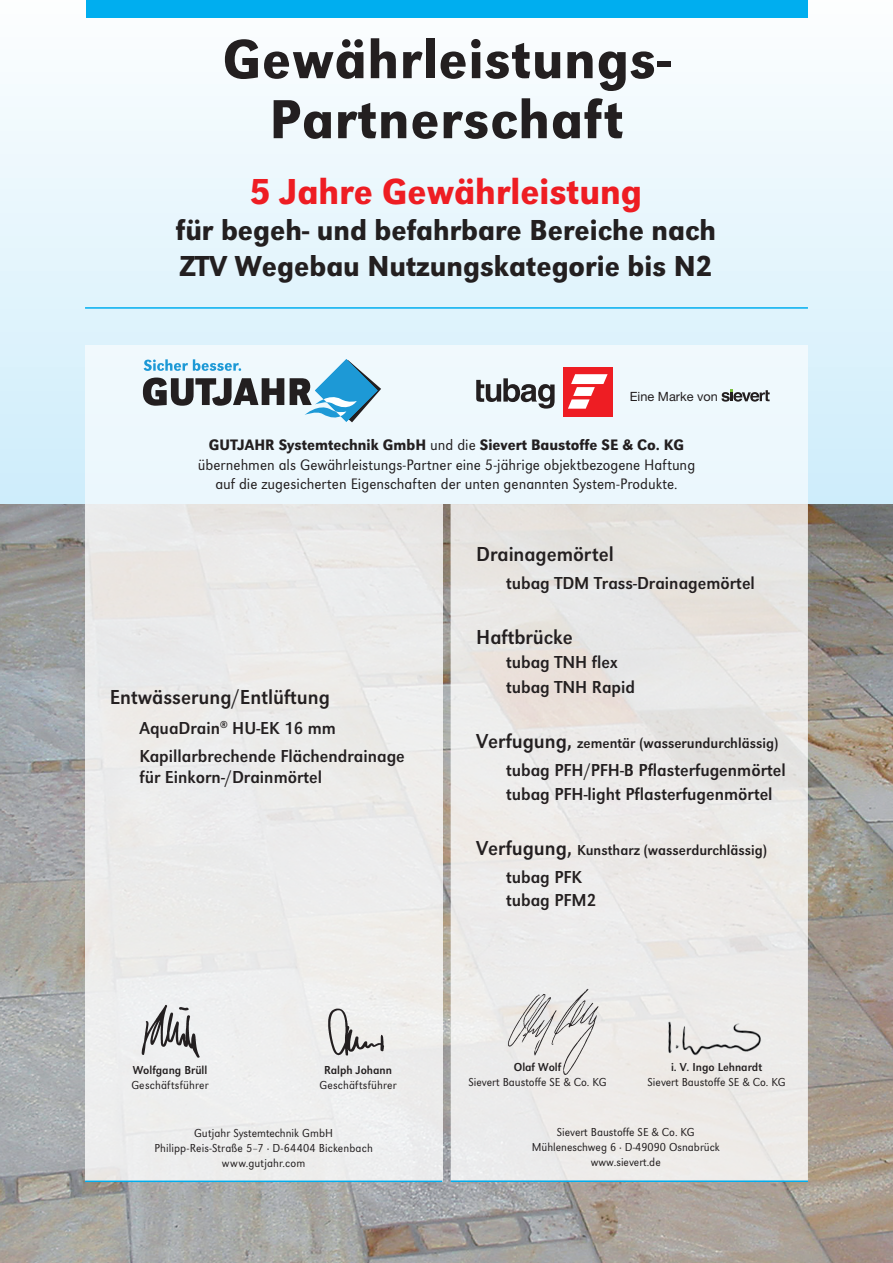
<style>
.page{position:relative;width:893px;height:1263px;background:#fff}
.page>*{position:absolute;margin:0;border:0;box-sizing:border-box;transform-origin:0 0}
.t1{font:500 57px/60px "URW Grotesk Nar";letter-spacing:.015em;color:#231f20;text-align:center}
.t2{font:500 37.5px "URW Grotesk Nar";color:#ee1d23}
.t3{font:500 30px/36px "URW Grotesk Nar";color:#231f20}
.t4{font:21px "URW Grotesk Nar";color:#231f20}
.t5{font:18px/23.7px "URW Grotesk Nar";color:#231f20}
.t6{font:300 15.75px/19.5px "URW Grotesk Nar";color:#231f20;text-align:center}
.t7{font:15px "URW Grotesk Nar";color:#231f20}
.t8{font:12.75px "Helvetica Neue LT Pro";color:#231f20}
.t9{font:300 12px/15px "URW Grotesk Nar";color:#231f20;text-align:center}
.t10{font:12px "URW Grotesk Nar";color:#231f20}
.t11{font:300 12px "URW Grotesk Nar";letter-spacing:.02em;color:#231f20}
.s1{font-weight:500}
.s2{font-size:21px}
</style>
<div class="page">
<svg style="left:0;top:17px;width:893px;height:487px"></svg>
<img style="left:0;top:504px;width:893px;height:759px">
<div style="left:451px;top:504px;width:357px;height:677px;background:linear-gradient(to right,#ebe9e8,#e9e7e4)"></div>
<hr style="left:451px;top:1180px;width:357px;height:2px;background:#00aeef">
<div style="left:85px;top:504px;width:357px;height:677px;background:#ececeb"></div>
<hr style="left:85px;top:1180px;width:357px;height:2px;background:#00aeef">
<div style="left:85px;top:346px;width:723px;height:158px;background:#edf8fd"></div>
<svg style="left:143px;top:378px;width:141px;height:28px"></svg>
<svg style="left:290px;top:359px;width:91px;height:63px"></svg>
<svg style="left:144px;top:359px;width:97px;height:12px"></svg>
<div style="left:86px;top:0;width:722px;height:17px;background:#00aeef"></div>
<hr style="left:85px;top:307px;width:723px;height:2px;background:#00aeef">
<img style="left:141px;top:1005px;width:59px;height:53px">
<img style="left:320px;top:1006px;width:95px;height:50px">
<svg style="left:476px;top:378px;width:79px;height:31px"></svg>
<div style="left:563px;top:367px;width:50px;height:49px;background:#ee1d23"></div>
<svg style="left:568px;top:374px;width:40px;height:35px"></svg>
<svg style="left:721px;top:389px;width:49px;height:13px"></svg>
<div style="left:654px;top:996px;width:121px;height:79px;background:#edebe9"></div>
<img style="left:493px;top:978px;width:117px;height:106px">
<h1 class="t1" style="left:223px;top:30px;width:449px">Gewährleistungs-<br>Partnerschaft</h1>
<h2 class="t2" style="left:250px;top:170px;width:394px">5 Jahre Gewährleistung</h2>
<h3 class="t3" style="left:176px;top:213px;width:542px">für begeh- und befahrbare Bereiche nach<br>ZTV Wegebau Nutzungskategorie bis N2</h3>
<p class="t8" style="left:630px;top:389px;width:90px">Eine Marke von</p>
<p class="t6" style="left:198px;top:435px;width:499px"><span class="s1">GUTJAHR Systemtechnik GmbH</span> und die <span class="s1">Sievert Baustoffe SE &amp; Co. KG </span>übernehmen als Gewährleistungs-Partner eine 5-jährige objektbezogene Haftung auf die zugesicherten Eigenschaften der unten genannten System-Produkte.</p>
<p class="t4" style="left:110px;top:685px;width:222px">Entwässerung/Entlüftung</p>
<p class="t5" style="left:139px;top:715px;width:267px;line-height:27.5px">AquaDrain<sup>®</sup> HU-EK 16 mm<br>Kapillarbrechende Flächendrainage</p>
<p class="t5" style="left:139px;top:765px;width:184px">für Einkorn-/Drainmörtel</p>
<p class="t4" style="left:476px;top:541px;width:139px">Drainagemörtel</p>
<p class="t5" style="left:506px;top:571px;width:250px">tubag TDM Trass-Drainagemörtel</p>
<p class="t4" style="left:476px;top:625px;width:98px">Haftbrücke</p>
<p class="t5" style="left:506px;top:649px;width:131px;line-height:25.2px">tubag TNH flex tubag TNH Rapid</p>
<p class="t7" style="left:476px;top:734px;width:303px"><span class="s2">Verfugung,</span> zementär (wasserundurchlässig)</p>
<p class="t5" style="left:506px;top:758px;width:281px">tubag PFH/PFH-B Pflasterfugenmörtel tubag PFH-light Pflasterfugenmörtel</p>
<p class="t7" style="left:476px;top:841px;width:292px"><span class="s2">Verfugung,</span> Kunstharz (wasserdurchlässig)</p>
<p class="t5" style="left:506px;top:865px;width:92px">tubag PFK tubag PFM2</p>
<p class="t10" style="left:133px;top:1063px;width:76px">Wolfgang Brüll</p>
<p class="t11" style="left:131px;top:1078px;width:79px">Geschäftsführer</p>
<p class="t10" style="left:324px;top:1063px;width:69px">Ralph Johann</p>
<p class="t11" style="left:319px;top:1078px;width:79px">Geschäftsführer</p>
<p class="t10" style="left:514px;top:1060px;width:49px">Olaf Wolf</p>
<p class="t9" style="left:469px;top:1074px;width:139px">Sievert Baustoffe SE &amp; Co. KG</p>
<p class="t10" style="left:671px;top:1060px;width:93px">i. V. Ingo Lehnardt</p>
<p class="t9" style="left:648px;top:1074px;width:139px">Sievert Baustoffe SE &amp; Co. KG</p>
<p class="t9" style="left:154px;top:1125px;width:220px">Gutjahr Systemtechnik GmbH<br>Philipp-Reis-Straße 5–7 · D-64404 Bickenbach www.gutjahr.com</p>
<p class="t9" style="left:532px;top:1125px;width:189px">Sievert Baustoffe SE &amp; Co. KG<br>Mühleneschweg 6 · D-49090 Osnabrück www.sievert.de</p>
</div>
